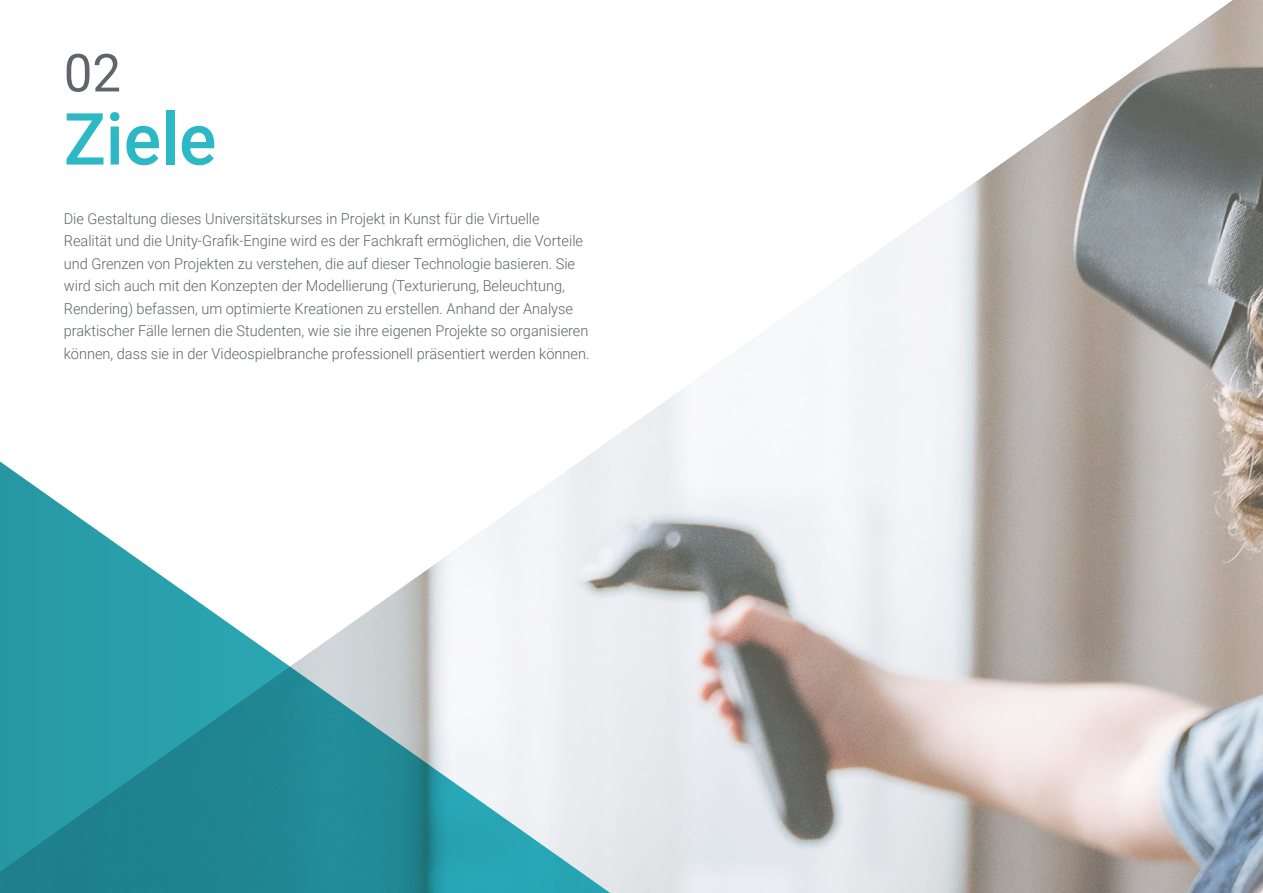
<style>
.page{position:relative;width:1263px;height:893px;background:#fff}
.page>*{position:absolute;margin:0;border:0;box-sizing:border-box;transform-origin:0 0}
.t1{font:500 72px "Roboto";color:#2db8c5}
.t2{font:52.5px "Roboto";color:#61646a}
.t3{font:300 15px/22.5px "Roboto";color:#61646a}
</style>
<div class="page">
<img style="left:602px;top:0;width:661px;height:893px">
<svg style="left:0;top:446px;width:640px;height:447px"></svg>
<h2 class="t2" style="left:64px;top:36px;width:59px">02</h2>
<h1 class="t1" style="left:64px;top:89px;width:154px">Ziele</h1>
<p class="t3" style="left:64px;top:207px;width:527px">Die Gestaltung dieses Universitätskurses in Projekt in Kunst für die Virtuelle Realität und die Unity-Grafik-Engine wird es der Fachkraft ermöglichen, die Vorteile und Grenzen von Projekten zu verstehen, die auf dieser Technologie basieren. Sie wird sich auch mit den Konzepten der Modellierung (Texturierung, Beleuchtung, Rendering) befassen, um optimierte Kreationen zu erstellen. Anhand der Analyse praktischer Fälle lernen die Studenten, wie sie ihre eigenen Projekte so organisieren können, dass sie in der Videospielbranche professionell präsentiert werden können.</p>
</div>
